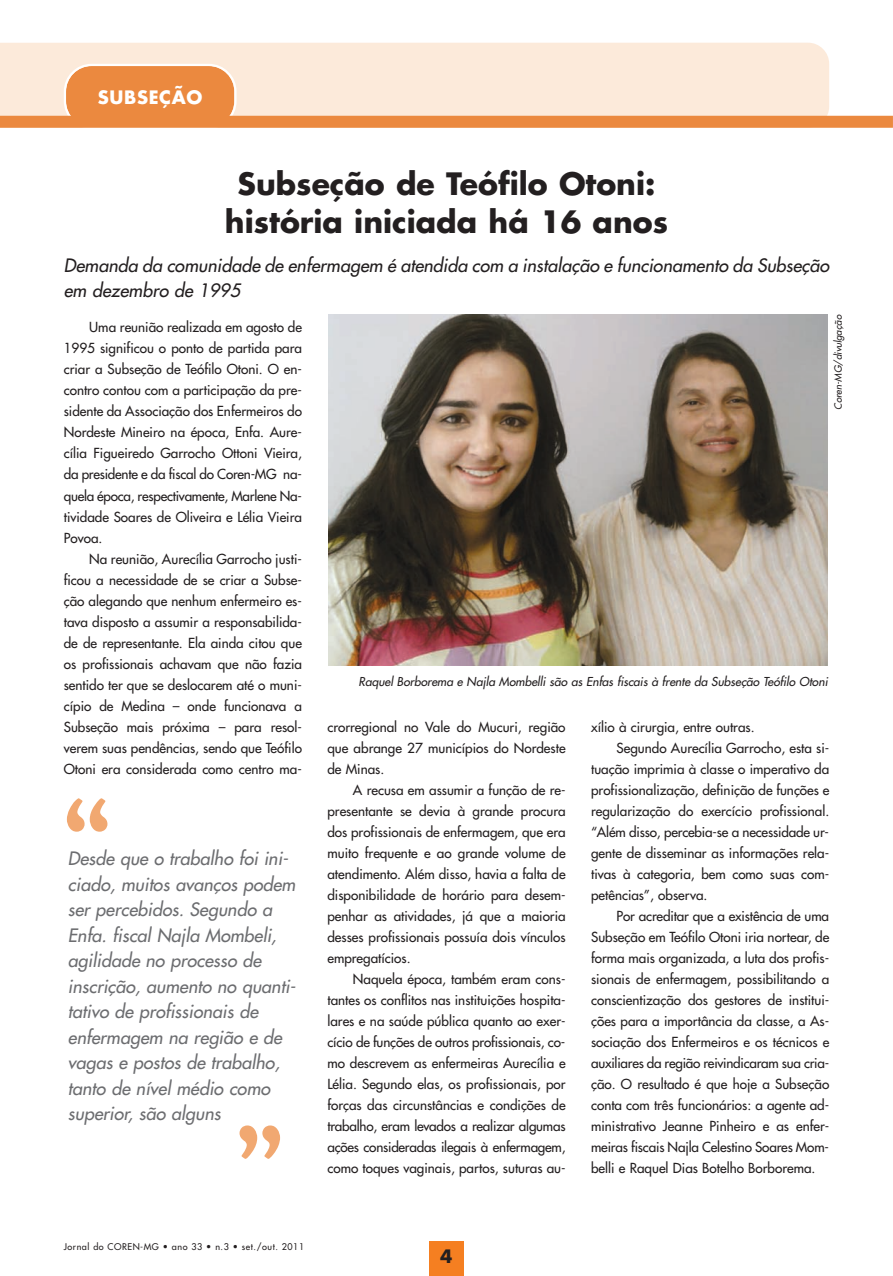
<style>
.page{position:relative;width:893px;height:1276px;background:#fff}
.page>*{position:absolute;margin:0;border:0;box-sizing:border-box;transform-origin:0 0}
.t1{font:condensed 105px "Bernard";color:#f1a871}
.t2{font:700 30px/37.5px "Futura";color:#231f20;text-align:center}
.t3{font:italic 18px/25.5px "Futura";color:#6c6d70}
.t4{font:italic 18px/25.5px "Futura";color:#231f20}
.t5{font:700 18px "Futura";letter-spacing:.035em;color:#fff}
.t6{font:700 18px "Futura";color:#231f20}
.t7{font:13.5px/21px "Futura";color:#231f20;text-align:justify}
.t8{font:13.5px "Futura";letter-spacing:-.02em;color:#231f20}
.t9{font:italic 12px "Futura";color:#231f20}
.t10{font:italic 9.75px "Futura";color:#231f20}
.t11{font:9px "Futura";letter-spacing:.06em;color:#231f20}
</style>
<div class="page">
<div style="left:0;top:43px;width:829px;height:73px;background:#fceada"></div>
<svg style="left:64px;top:64px;width:173px;height:52px;background:#ec9451"></svg>
<div style="left:0;top:116px;width:893px;height:12px;background:#eb893f"></div>
<div style="left:429px;top:1242px;width:34px;height:34px;background:#f57f21"></div>
<img style="left:329px;top:314px;width:499px;height:352px">
<h3 class="t5" style="left:98px;top:89px;width:106px">SUBSEÇÃO</h3>
<h2 class="t2" style="left:225px;top:168px;width:445px">Subseção de Teófilo Otoni: história iniciada há 16 anos</h2>
<h3 class="t4" style="left:64px;top:253px;width:767px">Demanda da comunidade de enfermagem é atendida com a instalação e funcionamento da Subseção em dezembro de 1995</h3>
<p class="t7" style="left:64px;top:318px;width:240px;text-indent:26px">Uma reunião realizada em agosto de 1995 significou o ponto de partida para criar a Subseção de Teófilo Otoni. O en&shy;contro contou com a participação da pre&shy;sidente da Associação dos Enfermeiros do Nordeste Mineiro na época, Enfa. Aure&shy;cília Figueiredo Garrocho Ottoni Vieira, da presidente e da fiscal do Coren-MG na&shy;quela época, respectivamente, Marlene Na&shy;tividade Soares de Oliveira e Lélia Vieira Povoa.</p>
<p class="t7" style="left:64px;top:549px;width:240px;text-indent:26px">Na reunião, Aurecília Garrocho justi&shy;ficou a necessidade de se criar a Subse&shy;ção alegando que nenhum enfermeiro es&shy;tava disposto a assumir a responsabilida&shy;de de representante. Ela ainda citou que os profissionais achavam que não fazia sentido ter que se deslocarem até o muni&shy;cípio de Medina – onde funcionava a Subseção mais próxima – para resol&shy;verem suas pendências, sendo que Teófilo Otoni era considerada como centro ma-</p>
<h1 class="t1" style="left:62px;top:780px;width:52px">“</h1>
<p class="t3" style="left:68px;top:847px;width:229px">Desde que o trabalho foi ini&shy;ciado, muitos avanços podem ser percebidos. Segundo a<br>Enfa. fiscal Najla Mombeli, agilidade no processo de inscrição, aumento no quanti&shy;tativo de profissionais de enfermagem na região e de vagas e postos de trabalho, tanto de nível médio como superior, são alguns</p>
<h1 class="t1" style="left:235px;top:1107px;width:52px">”</h1>
<p class="t10" style="left:833px;top:410px;width:97px;rotate:-90deg">Coren-MG/divulgação</p>
<p class="t9" style="left:359px;top:676px;width:471px">Raquel Borborema e Najla Mombelli são as Enfas fiscais à frente da Subseção Teófilo Otoni</p>
<p class="t7" style="left:327px;top:717px;width:240px">crorregional no Vale do Mucuri, região que abrange 27 municípios do Nordeste de Minas.</p>
<p class="t7" style="left:327px;top:780px;width:240px;text-indent:26px">A recusa em assumir a função de re&shy;presentante se devia à grande procura dos profissionais de enfermagem, que era muito frequente e ao grande volume de atendimento. Além disso, havia a falta de disponibilidade de horário para desem&shy;penhar as atividades, já que a maioria desses profissionais possuía dois vínculos empregatícios.</p>
<p class="t7" style="left:327px;top:969px;width:240px;text-indent:26px">Naquela época, também eram cons&shy;tantes os conflitos nas instituições hospita&shy;lares e na saúde pública quanto ao exer&shy;cício de funções de outros profissionais, co&shy;mo descrevem as enfermeiras Aurecília e Lélia. Segundo elas, os profissionais, por forças das circunstâncias e condições de trabalho, eram levados a realizar algumas ações consideradas ilegais à enfermagem, como toques vaginais, partos, suturas au-</p>
<p class="t7" style="left:591px;top:717px;width:165px">xílio à cirurgia, entre outras.</p>
<p class="t7" style="left:617px;top:738px;width:214px">Segundo Aurecília Garrocho, esta si-</p>
<p class="t7" style="left:591px;top:759px;width:240px">tuação imprimia à classe o imperativo da</p>
<p class="t7" style="left:591px;top:780px;width:240px">profissionalização, definição de funções e</p>
<p class="t7" style="left:591px;top:801px;width:240px">regularização do exercício profissional.</p>
<p class="t7" style="left:591px;top:822px;width:239px">“Além disso, percebia-se a necessidade ur-</p>
<p class="t7" style="left:591px;top:843px;width:240px">gente de disseminar as informações rela-</p>
<p class="t7" style="left:591px;top:864px;width:240px">tivas à categoria, bem como suas com-</p>
<p class="t7" style="left:591px;top:885px;width:118px">petências”, observa.</p>
<p class="t7" style="left:617px;top:906px;width:214px">Por acreditar que a existência de uma</p>
<p class="t7" style="left:591px;top:927px;width:240px">Subseção em Teófilo Otoni iria nortear, de</p>
<p class="t7" style="left:591px;top:948px;width:240px">forma mais organizada, a luta dos profis-</p>
<p class="t7" style="left:591px;top:969px;width:240px">sionais de enfermagem, possibilitando a</p>
<p class="t7" style="left:591px;top:990px;width:240px">conscientização dos gestores de institui-</p>
<p class="t7" style="left:591px;top:1011px;width:240px">ções para a importância da classe, a As-</p>
<p class="t7" style="left:591px;top:1032px;width:240px">sociação dos Enfermeiros e os técnicos e</p>
<p class="t8" style="left:591px;top:1056px;width:240px">auxiliares da região reivindicaram sua cria-</p>
<p class="t7" style="left:591px;top:1074px;width:240px">ção. O resultado é que hoje a Subseção</p>
<p class="t7" style="left:591px;top:1095px;width:240px">conta com três funcionários: a agente ad-</p>
<p class="t7" style="left:591px;top:1116px;width:240px">ministrativo Jeanne Pinheiro e as enfer-</p>
<p class="t7" style="left:591px;top:1137px;width:239px">meiras fiscais Najla Celestino Soares Mom-</p>
<p class="t7" style="left:591px;top:1158px;width:226px">belli e Raquel Dias Botelho Borborema.</p>
<p class="t11" style="left:64px;top:1242px;width:242px">Jornal do COREN-MG • ano 33 • n.3 • set./out. 2011</p>
<h3 class="t6" style="left:440px;top:1247px;width:14px">4</h3>
</div>
